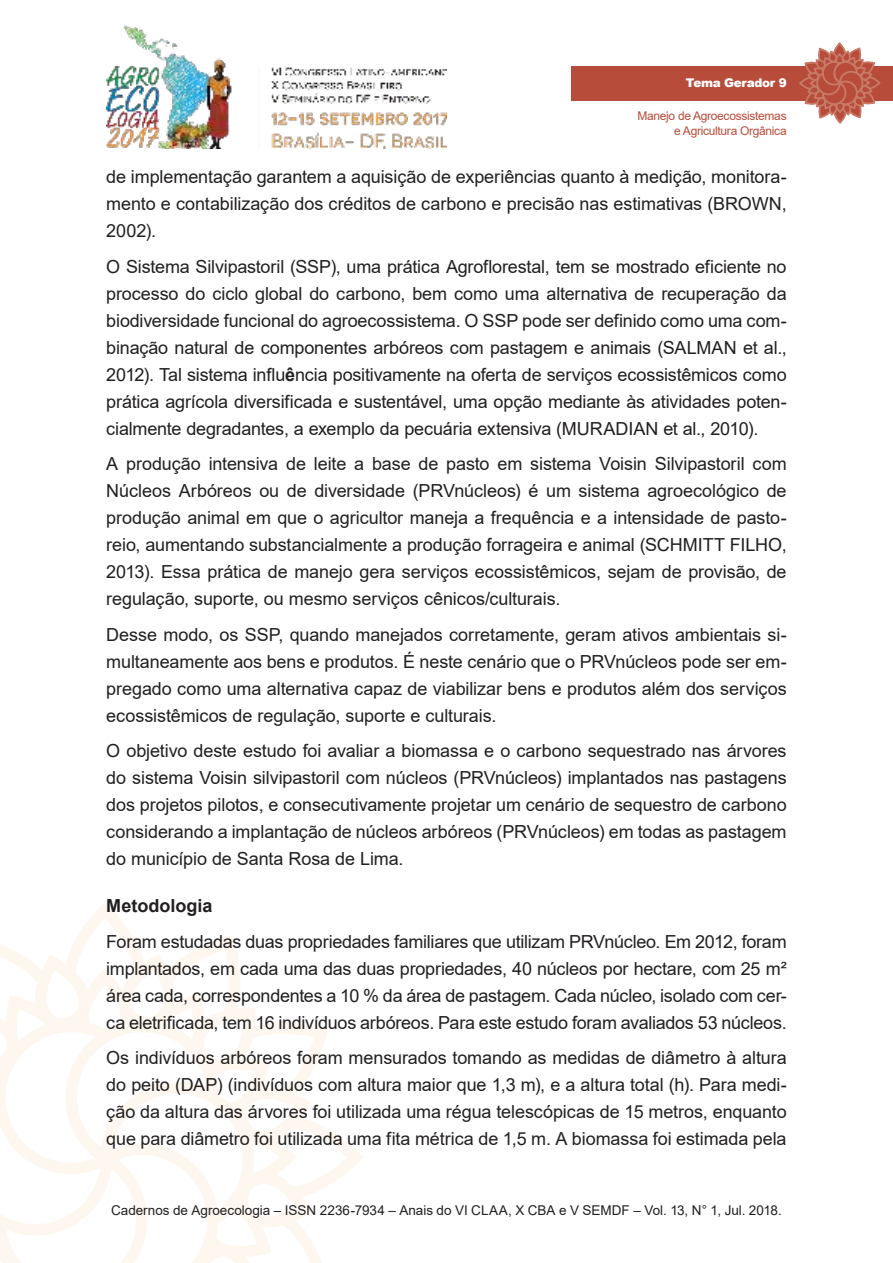
<style>
.page{position:relative;width:893px;height:1263px;background:#fff}
.page>*{position:absolute;margin:0;border:0;box-sizing:border-box;transform-origin:0 0}
.t1{font:18px/27px "Arial";letter-spacing:-.005em;color:#221f1f;text-align:justify}
.t2{font:700 18px "Arial";color:#221f1f}
.t3{font:13.5px "Arial";color:#221f1f}
.t4{font:12px/14.4px "Arial";letter-spacing:-.025em;color:#b84c3b;text-align:right}
.t5{font:900 12px "Arial";letter-spacing:-.025em;color:#fff}
.s1{font-weight:700}
</style>
<div class="page">
<img style="left:106px;top:25px;width:340px;height:124px">
<svg style="left:0;top:910px;width:363px;height:353px"></svg>
<div style="left:571px;top:66px;width:322px;height:34px;background:#b84c3b"></div>
<svg style="left:798px;top:43px;width:83px;height:81px"></svg>
<p class="t5" style="left:686px;top:76px;width:102px">Tema Gerador 9</p>
<p class="t4" style="left:637px;top:110px;width:151px">Manejo de Agroecossistemas e Agricultura Orgânica</p>
<p class="t1" style="left:106px;top:165px;width:682px">de implementação garantem a aquisição de experiências quanto à medição, monitora&shy;mento e contabilização dos créditos de carbono e precisão nas estimativas (BROWN, 2002).</p>
<p class="t1" style="left:106px;top:255px;width:682px">O Sistema Silvipastoril (SSP), uma prática Agroflorestal, tem se mostrado eficiente no processo do ciclo global do carbono, bem como uma alternativa de recuperação da biodiversidade funcional do agroecossistema. O SSP pode ser definido como uma com&shy;binação natural de componentes arbóreos com pastagem e animais (SALMAN et al., 2012). Tal sistema influ<span class="s1">ê</span>ncia positivamente na oferta de serviços ecossistêmicos como prática agrícola diversificada e sustentável, uma opção mediante às atividades poten&shy;cialmente degradantes, a exemplo da pecuária extensiva (MURADIAN et al., 2010).</p>
<p class="t1" style="left:106px;top:452px;width:682px">A produção intensiva de leite a base de pasto em sistema Voisin Silvipastoril com Núcleos Arbóreos ou de diversidade (PRVnúcleos) é um sistema agroecológico de produção animal em que o agricultor maneja a frequência e a intensidade de pasto&shy;reio, aumentando substancialmente a produção forrageira e animal (SCHMITT FILHO, 2013). Essa prática de manejo gera serviços ecossistêmicos, sejam de provisão, de regulação, suporte, ou mesmo serviços cênicos/culturais.</p>
<p class="t1" style="left:106px;top:623px;width:682px">Desse modo, os SSP, quando manejados corretamente, geram ativos ambientais si&shy;multaneamente aos bens e produtos. É neste cenário que o PRVnúcleos pode ser em&shy;pregado como uma alternativa capaz de viabilizar bens e produtos além dos serviços ecossistêmicos de regulação, suporte e culturais.</p>
<p class="t1" style="left:106px;top:739px;width:682px">O objetivo deste estudo foi avaliar a biomassa e o carbono sequestrado nas árvores do sistema Voisin silvipastoril com núcleos (PRVnúcleos) implantados nas pastagens dos projetos pilotos, e consecutivamente projetar um cenário de sequestro de carbono considerando a implantação de núcleos arbóreos (PRVnúcleos) em todas as pastagem do município de Santa Rosa de Lima.</p>
<p class="t2" style="left:106px;top:899px;width:108px">Metodologia</p>
<p class="t1" style="left:106px;top:930px;width:682px">Foram estudadas duas propriedades familiares que utilizam PRVnúcleo. Em 2012, foram implantados, em cada uma das duas propriedades, 40 núcleos por hectare, com 25 m² área cada, correspondentes a 10 % da área de pastagem. Cada núcleo, isolado com cer&shy;ca eletrificada, tem 16 indivíduos arbóreos. Para este estudo foram avaliados 53 núcleos.</p>
<p class="t1" style="left:106px;top:1046px;width:682px">Os indivíduos arbóreos foram mensurados tomando as medidas de diâmetro à altura do peito (DAP) (indivíduos com altura maior que 1,3 m), e a altura total (h). Para medi&shy;ção da altura das árvores foi utilizada uma régua telescópicas de 15 metros, enquanto que para diâmetro foi utilizada uma fita métrica de 1,5 m. A biomassa foi estimada pela</p>
<p class="t3" style="left:111px;top:1205px;width:672px">Cadernos de Agroecologia – ISSN 2236-7934 – Anais do VI CLAA, X CBA e V SEMDF – Vol. 13, N° 1, Jul. 2018.</p>
</div>
